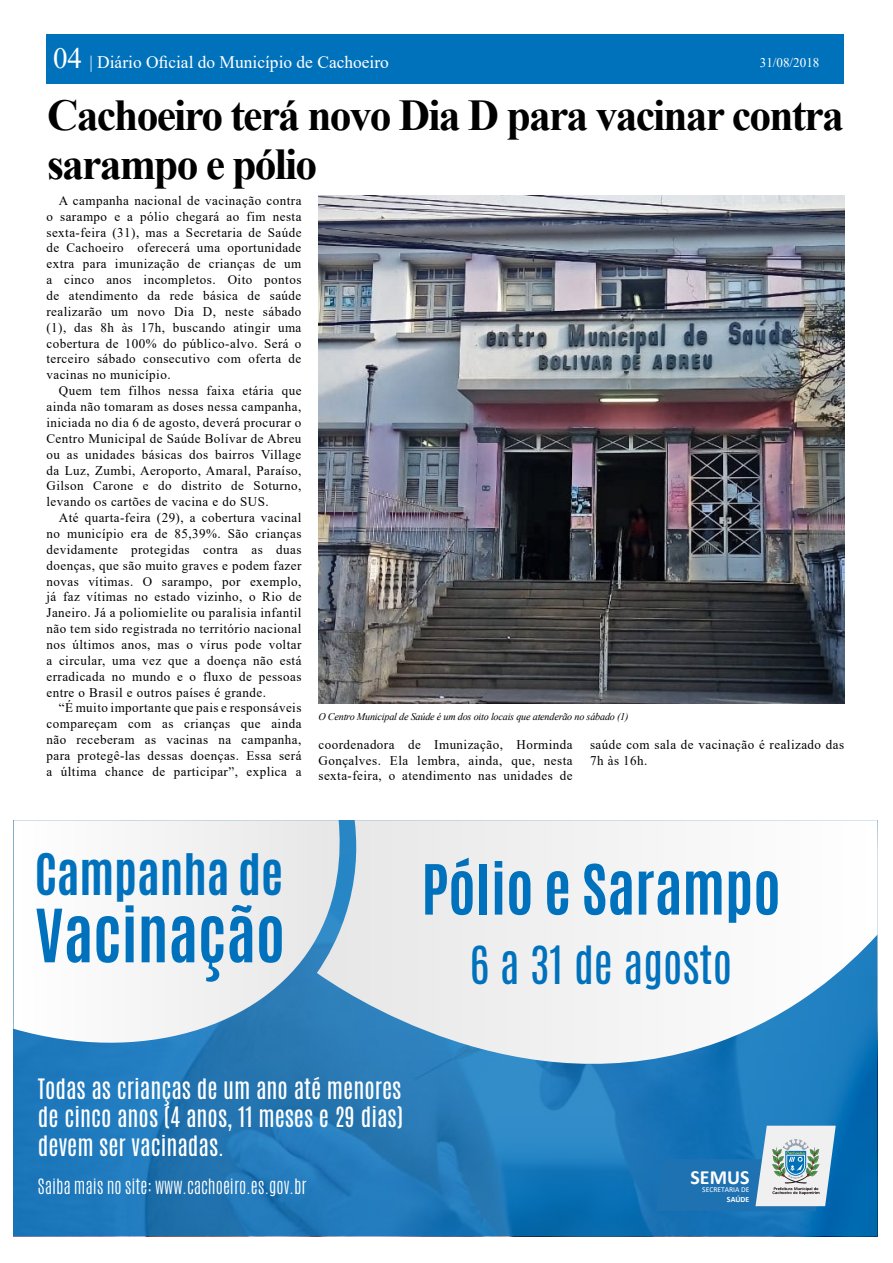
<style>
.page{position:relative;width:893px;height:1263px;background:#fff}
.page>*{position:absolute;margin:0;border:0;box-sizing:border-box;transform-origin:0 0}
.t1{font:700 62.4px "Antonio";color:#0071bc}
.t2{font:700 58.8px "Antonio";color:#0071bc}
.t3{font:700 47.85px "Antonio";color:#0071bc}
.t4{font:700 44.1px/48.4px "Times New Roman";letter-spacing:-.04em;color:#000}
.t5{font:44.1px "Antonio";color:#0071bc}
.t6{font:23.55px/28.2px "Antonio";color:#fff;text-align:justify}
.t7{font:700 20.1px "Calibri";color:#fff}
.t8{font:300 17.55px "Antonio";color:#fff}
.t9{font:17.55px "Times New Roman";color:#fff}
.t10{font:13.2px/15.9px "Times New Roman";letter-spacing:.035em;color:#000;text-align:justify}
.t11{font:13.2px "Times New Roman";color:#fff}
.t12{font:italic 10.35px "Times New Roman";letter-spacing:-.02em;color:#000}
.t13{font:700 7.95px "Calibri";color:#fff}
.t14{font:7.65px "Calibri";color:#fff}
.s1{font-size:29.4px}
</style>
<div class="page">
<div style="left:46px;top:34px;width:798px;height:50px;background:#0072bc"></div>
<img style="left:318px;top:195px;width:526px;height:509px">
<svg style="left:14px;top:1065px;width:863px;height:171px;background:#1d76b7"></svg>
<svg style="left:14px;top:820px;width:303px;height:245px"></svg>
<svg style="left:317px;top:820px;width:560px;height:293px"></svg>
<svg style="left:656px;top:1126px;width:180px;height:85px"></svg>
<h3 class="t9" style="left:53px;top:50px;width:337px"><span class="s1">04</span> | Diário Oficial do Município de Cachoeiro</h3>
<p class="t11" style="left:760px;top:53px;width:61px">31/08/2018</p>
<h3 class="t4" style="left:47px;top:90px;width:798px">Cachoeiro terá novo Dia D para vacinar contra sarampo e pólio</h3>
<p class="t10" style="left:46px;top:192px;width:256px;text-indent:12px">A campanha nacional de vacinação contra o sarampo e a pólio chegará ao fim nesta sexta-feira (31), mas a Secretaria de Saúde de Cachoeiro oferecerá uma oportunidade extra para imunização de crianças de um a cinco anos incompletos. Oito pontos de atendimento da rede básica de saúde realizarão um novo Dia D, neste sábado (1), das 8h às 17h, buscando atingir uma cobertura de 100% do público-alvo. Será o terceiro sábado consecutivo com oferta de vacinas no município.</p>
<p class="t10" style="left:46px;top:382px;width:256px;text-indent:12px">Quem tem filhos nessa faixa etária que ainda não tomaram as doses nessa campanha, iniciada no dia 6 de agosto, deverá procurar o Centro Municipal de Saúde Bolívar de Abreu ou as unidades básicas dos bairros Village da Luz, Zumbi, Aeroporto, Amaral, Paraíso, Gilson Carone e do distrito de Soturno, levando os cartões de vacina e do SUS.</p>
<p class="t10" style="left:46px;top:509px;width:257px;text-indent:12px">Até quarta-feira (29), a cobertura vacinal no município era de 85,39%. São crianças devidamente protegidas contra as duas doenças, que são muito graves e podem fazer novas vítimas. O sarampo, por exemplo, já faz vítimas no estado vizinho, o Rio de Janeiro. Já a poliomielite ou paralisia infantil não tem sido registrada no território nacional nos últimos anos, mas o vírus pode voltar a circular, uma vez que a doença não está erradicada no mundo e o fluxo de pessoas entre o Brasil e outros países é grande.</p>
<p class="t10" style="left:46px;top:700px;width:256px;text-indent:12px">“É muito importante que pais e responsáveis compareçam com as crianças que ainda não receberam as vacinas na campanha, para protegê-las dessas doenças. Essa será a última chance de participar”, explica a</p>
<p class="t12" style="left:318px;top:709px;width:312px">O Centro Municipal de Saúde é um dos oito locais que atenderão no sábado (1)</p>
<p class="t10" style="left:318px;top:736px;width:256px">coordenadora de Imunização, Horminda Gonçalves. Ela lembra, ainda, que, nesta sexta-feira, o atendimento nas unidades de</p>
<p class="t10" style="left:590px;top:736px;width:256px">saúde com sala de vacinação é realizado das<br>7h às 16h.</p>
<h3 class="t3" style="left:35px;top:838px;width:250px">Campanha de</h3>
<h1 class="t1" style="left:35px;top:888px;width:252px">Vacinação</h1>
<h2 class="t2" style="left:421px;top:845px;width:361px">Pólio e Sarampo</h2>
<h3 class="t5" style="left:470px;top:933px;width:263px">6 a 31 de agosto</h3>
<h3 class="t6" style="left:38px;top:1075px;width:367px">Todas as crianças de um ano até menores de cinco anos (4 anos, 11 meses e 29 dias) devem ser vacinadas.</h3>
<h3 class="t8" style="left:38px;top:1174px;width:270px">Saiba mais no site: www.cachoeiro.es.gov.br</h3>
<p class="t14" style="left:702px;top:1184px;width:49px">SECRETARIA DE</p>
<h3 class="t7" style="left:691px;top:1163px;width:60px">SEMUS</h3>
<p class="t13" style="left:727px;top:1194px;width:24px">SAÚDE</p>
</div>
